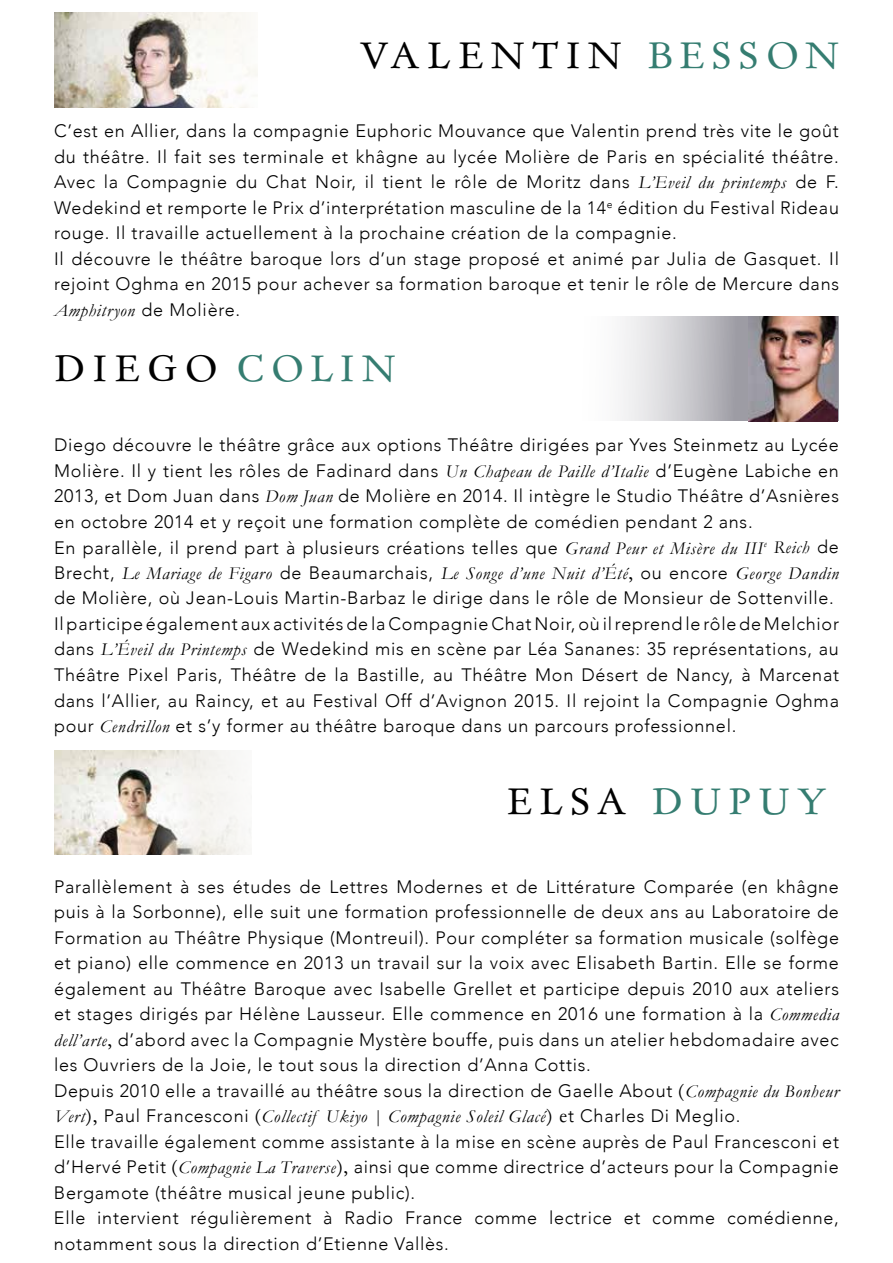
<style>
.page{position:relative;width:893px;height:1263px;background:#fff}
.page>*{position:absolute;margin:0;border:0;box-sizing:border-box;transform-origin:0 0}
.t1{font:35.25px "Day Roman";letter-spacing:.2em;color:#000;scale:1.06 1}
.t2{font:35.25px "Day Roman";letter-spacing:.2em;color:#357d71;scale:1.06 1}
.t3{font:300 18px/25.5px "Avenir";letter-spacing:.04em;color:#000}
.t4{font:italic 18px "Garamond";letter-spacing:.04em;color:#000}
.s1{color:#357d71}
.s2{font-family:"Garamond";font-weight:400;font-style:italic}
.s3{font-family:"Avenir";font-weight:300;font-style:normal}
.s4{font-family:"Day Roman";font-style:normal}
.s5{color:#000}
.s6{font-family:"Day Roman";font-weight:400}
</style>
<div class="page">
<img style="left:54px;top:750px;width:197px;height:105px">
<img style="left:54px;top:13px;width:204px;height:94px">
<svg style="left:620px;top:316px;width:219px;height:105px;background:#cac9ce"></svg>
<img style="left:749px;top:316px;width:89px;height:105px">
<h1 class="t1" style="left:360px;top:33px;width:453px">VALENTIN <span class="s1">BESSON</span></h1>
<p class="t3" style="left:54px;top:118px;width:787px">C’est en Allier, dans la compagnie Euphoric Mouvance que Valentin prend très vite le goût du théâtre. Il fait ses terminale et khâgne au lycée Molière de Paris en spécialité théâtre.<br>Avec la Compagnie du Chat Noir, il tient le rôle de Moritz dans <span class="s2">L’Eveil du printemps</span> de F.<br>Wedekind et remporte le Prix d’interprétation masculine de la 14<sup>e</sup> édition du Festival Rideau rouge. Il travaille actuellement à la prochaine création de la compagnie.<br>Il découvre le théâtre baroque lors d’un stage proposé et animé par Julia de Gasquet. Il rejoint Oghma en 2015 pour achever sa formation baroque et tenir le rôle de Mercure dans</p>
<p class="t4" style="left:54px;top:299px;width:188px">Amphitryon <span class="s3">de Molière.</span></p>
<h1 class="t1" style="left:54px;top:345px;width:324px">DIEGO <span class="s1">COLIN</span></h1>
<p class="t3" style="left:54px;top:432px;width:786px">Diego découvre le théâtre grâce aux options Théâtre dirigées par Yves Steinmetz au Lycée Molière. Il y tient les rôles de Fadinard dans <span class="s2">Un Chapeau de Paille d’Italie</span> d’Eugène Labiche en 2013, et Dom Juan dans <span class="s2">Dom Juan</span> de Molière en 2014. Il intègre le Studio Théâtre d’Asnières en octobre 2014 et y reçoit une formation complète de comédien pendant 2 ans.<br>En parallèle, il prend part à plusieurs créations telles que <span class="s2">Grand Peur et Misère du III</span><sup>e</sup> <span class="s2">Reich</span> de</p>
<p class="t4" style="left:54px;top:562px;width:786px"><span class="s3">Brecht,</span> Le Mariage de Figaro <span class="s3">de Beaumarchais,</span> Le Songe d’une Nuit d’Été<span class="s4">,</span> <span class="s3">ou encore</span> George Dandin</p>
<p class="t3" style="left:54px;top:585px;width:787px">de Molière, où Jean-Louis Martin-Barbaz le dirige dans le rôle de Monsieur de Sottenville.<br>Il participe également aux activités de la Compagnie Chat Noir, où il reprend le rôle de Melchior dans <span class="s2">L’Éveil du Printemps</span> de Wedekind mis en scène par Léa Sananes: 35 représentations, au Théâtre Pixel Paris, Théâtre de la Bastille, au Théâtre Mon Désert de Nancy, à Marcenat dans l’Allier, au Raincy, et au Festival Off d’Avignon 2015. Il rejoint la Compagnie Oghma pour <span class="s2">Cendrillon</span> et s’y former au théâtre baroque dans un parcours professionnel.</p>
<h1 class="t2" style="left:507px;top:779px;width:303px"><span class="s5">ELSA</span> DUPUY</h1>
<p class="t3" style="left:54px;top:874px;width:786px">Parallèlement à ses études de Lettres Modernes et de Littérature Comparée (en khâgne puis à la Sorbonne), elle suit une formation professionnelle de deux ans au Laboratoire de Formation au Théâtre Physique (Montreuil). Pour compléter sa formation musicale (solfège et piano) elle commence en 2013 un travail sur la voix avec Elisabeth Bartin. Elle se forme également au Théâtre Baroque avec Isabelle Grellet et participe depuis 2010 aux ateliers et stages dirigés par Hélène Lausseur. Elle commence en 2016 une formation à la <span class="s2">Commedia dell’arte</span><span class="s6">,</span> d’abord avec la Compagnie Mystère bouffe, puis dans un atelier hebdomadaire avec les Ouvriers de la Joie, le tout sous la direction d’Anna Cottis.<br>Depuis 2010 elle a travaillé au théâtre sous la direction de Gaelle About <span class="s6">(</span><span class="s2">Compagnie du Bonheur</span></p>
<p class="t4" style="left:54px;top:1106px;width:688px">Vert<span class="s4">),</span> <span class="s3">Paul Francesconi</span> <span class="s4">(</span>Collectif Ukiyo | Compagnie Soleil Glacé<span class="s4">) e</span><span class="s3">t Charles Di Meglio.</span></p>
<p class="t3" style="left:54px;top:1129px;width:786px">Elle travaille également comme assistante à la mise en scène auprès de Paul Francesconi et d’Hervé Petit <span class="s6">(</span><span class="s2">Compagnie La Traverse</span><span class="s6">),</span> ainsi que comme directrice d’acteurs pour la Compagnie Bergamote (théâtre musical jeune public).<br>Elle intervient régulièrement à Radio France comme lectrice et comme comédienne, notamment sous la direction d’Etienne Vallès.</p>
</div>
